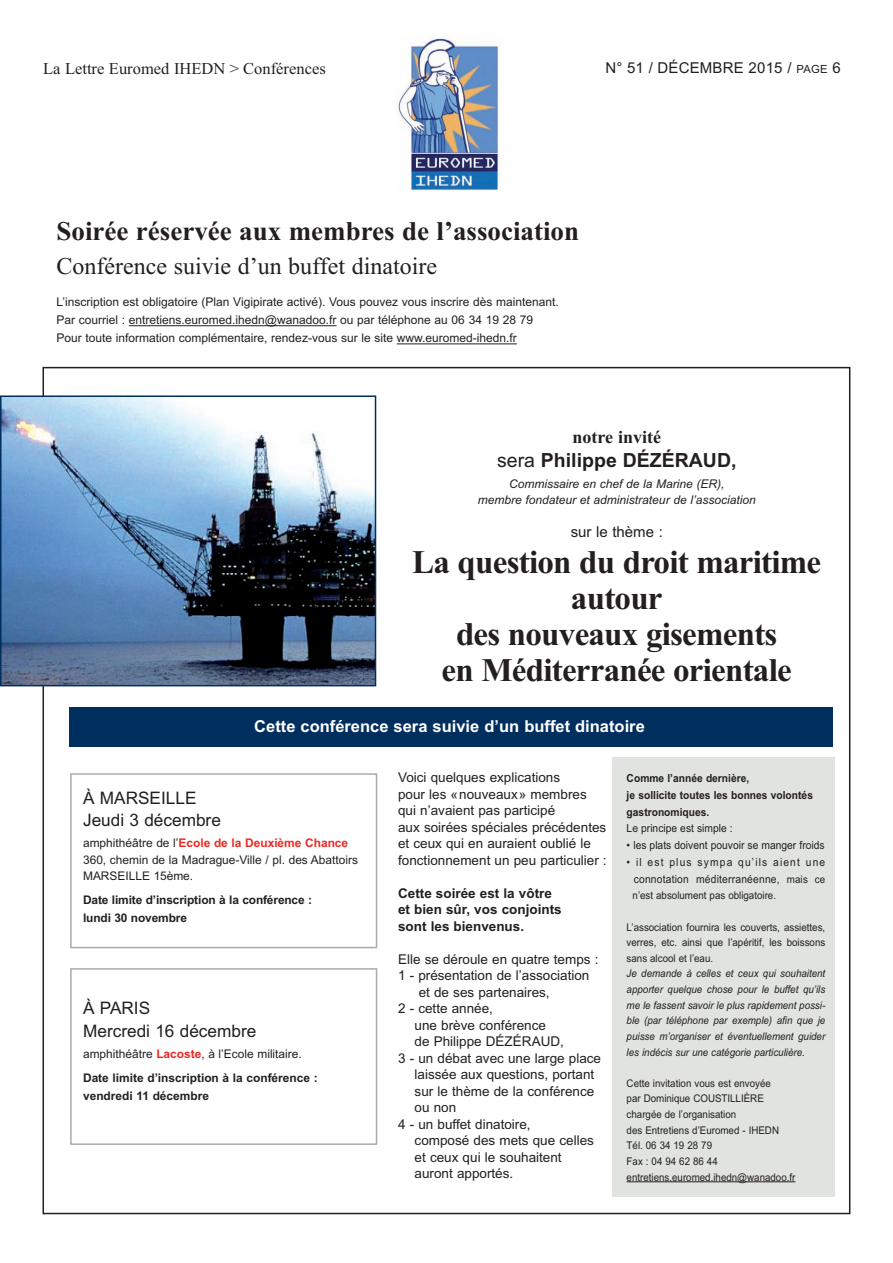
<style>
.page{position:relative;width:893px;height:1263px;background:#fff}
.page>*{position:absolute;margin:0;border:0;box-sizing:border-box;transform-origin:0 0}
.t1{font:700 33px/36px "Times New Roman";letter-spacing:-.025em;color:#231f20;text-align:center}
.t2{font:700 27px "Times New Roman";color:#231f20}
.t3{font:24px "Times New Roman";color:#231f20}
.t4{font:700 19.5px "Arial";color:#231f20}
.t5{font:700 18px "Times New Roman";color:#231f20}
.t6{font:17.25px/22.5px "Arial";color:#231f20}
.t7{font:700 16.5px "Arial";color:#fff}
.t8{font:16.5px "Times New Roman";color:#231f20}
.t9{font:15px "Arial";letter-spacing:.01em;color:#231f20}
.t10{font:13.5px/16.5px "Arial";color:#231f20}
.t11{font:700 13.5px/16.5px "Arial";color:#231f20}
.t12{font:12px/18.1px "Arial";color:#231f20}
.t13{font:italic 12px/16.5px "Arial";color:#231f20;text-align:center}
.t14{font:700 11.85px/24px "Arial";letter-spacing:-.005em;color:#231f20}
.t15{font:11.85px/16.5px "Arial";color:#231f20}
.t16{font:700 11.1px/16.8px "Arial";color:#231f20;scale:.92 1}
.t17{font:11.1px/16.8px "Arial";letter-spacing:.02em;color:#231f20;text-align:right;scale:.92 1}
.t18{font:11.1px "Arial";color:#231f20;scale:.92 1}
.t19{font:10.65px/15.6px "Arial";color:#231f20;text-align:justify;scale:.92 1}
.t20{font:italic 10.65px/15.6px "Arial";color:#231f20;text-align:justify;scale:.92 1}
.s1{font-size:11.25px}
.s2{font-weight:400}
.s3{font-weight:700;color:#ea2924}
.s4{color:#ea2924}
.s5{font-size:10.65px}
</style>
<div class="page">
<img style="left:398px;top:36px;width:103px;height:154px">
<hr style="left:129px;top:325px;width:208px;height:1px;background:#231f20">
<hr style="left:397px;top:343px;width:120px;height:1px;background:#231f20">
<div style="left:70px;top:773px;width:307px;height:175px;border:2px solid #a6aea4"></div>
<div style="left:70px;top:968px;width:307px;height:177px;border:2px solid #a6aea4"></div>
<img style="left:3px;top:398px;width:370px;height:285px">
<div style="left:0;top:395px;width:376px;height:291px;border:2px solid #002e5e"></div>
<div style="left:612px;top:757px;width:222px;height:439px;background:#e0e3df"></div>
<hr style="left:627px;top:1181px;width:168px;height:1px;background:#231f20">
<div style="left:70px;top:707px;width:763px;height:40px;background:#002e5e"></div>
<p class="t8" style="left:43px;top:58px;width:284px">La Lettre Euromed IHEDN &gt; Conférences</p>
<p class="t9" style="left:606px;top:59px;width:237px">N° 51 / DÉCEMBRE 2015 / <span class="s1">PAGE</span> 6</p>
<h2 class="t2" style="left:57px;top:215px;width:524px">Soirée réservée aux membres de l’association</h2>
<h3 class="t3" style="left:57px;top:252px;width:382px">Conférence suivie d’un buffet dinatoire</h3>
<p class="t12" style="left:57px;top:293px;width:504px">L’inscription est obligatoire (Plan Vigipirate activé). Vous pouvez vous inscrire dès maintenant.<br>Par courriel : entretiens.euromed.ihedn@wanadoo.fr ou par téléphone au 06 34 19 28 79<br>Pour toute information complémentaire, rendez-vous sur le site www.euromed-ihedn.fr</p>
<h3 class="t5" style="left:572px;top:426px;width:90px">notre invité</h3>
<h3 class="t4" style="left:497px;top:448px;width:241px"><span class="s2">sera</span> philippe dÉzÉRAud,</h3>
<p class="t13" style="left:478px;top:475px;width:279px">Commissaire en chef de la Marine (ER),<br>membre fondateur et administrateur de l’association</p>
<p class="t9" style="left:571px;top:523px;width:94px">sur le thème :</p>
<h1 class="t1" style="left:412px;top:544px;width:410px">La question du droit maritime autour<br>des nouveaux gisements<br>en Méditerranée orientale</h1>
<p class="t7" style="left:254px;top:716px;width:392px">Cette conférence sera suivie d’un buffet dinatoire</p>
<p class="t6" style="left:83px;top:786px;width:139px">à MARSEILLE<br>Jeudi 3 décembre</p>
<p class="t15" style="left:83px;top:835px;width:276px">amphithéâtre de l’<span class="s3">Ecole de la Deuxième Chance<br></span>360, chemin de la Madrague-Ville / pl. des Abattoirs<br>MARSEILLE 15ème.</p>
<p class="t14" style="left:83px;top:891px;width:231px;line-height:18px">date limite d’inscription à la conférence : lundi 30 novembre</p>
<p class="t6" style="left:83px;top:997px;width:175px">à PARIS<br>Mercredi 16 décembre</p>
<p class="t14" style="left:83px;top:1042px;width:236px"><span class="s2">amphithéâtre</span> <span class="s4">Lacoste</span><span class="s2">, à l’Ecole militaire. </span>date limite d’inscription à la conférence :</p>
<p class="t14" style="left:83px;top:1084px;width:127px">vendredi 11 décembre</p>
<p class="t10" style="left:398px;top:769px;width:210px">Voici quelques explications<br>pour les «nouveaux» membres qui n’avaient pas participé<br>aux soirées spéciales précédentes et ceux qui en auraient oublié le fonctionnement un peu particulier :</p>
<p class="t11" style="left:398px;top:885px;width:165px">Cette soirée est la vôtre et bien sûr, vos conjoints sont les bienvenus.</p>
<p class="t10" style="left:398px;top:951px;width:202px">Elle se déroule en quatre temps :</p>
<p class="t10" style="left:398px;top:967px;width:193px">1 - présentation de l’association</p>
<p class="t10" style="left:419px;top:984px;width:132px">et de ses partenaires,</p>
<p class="t10" style="left:398px;top:1000px;width:96px">2 - cette année,</p>
<p class="t10" style="left:415px;top:1017px;width:133px">une brève conférence</p>
<p class="t10" style="left:415px;top:1033px;width:151px">de Philippe DÉzÉRAUD,</p>
<p class="t10" style="left:398px;top:1050px;width:205px">3 - un débat avec une large place</p>
<p class="t10" style="left:415px;top:1066px;width:181px">laissée aux questions, portant</p>
<p class="t10" style="left:415px;top:1083px;width:181px">sur le thème de la conférence</p>
<p class="t10" style="left:415px;top:1099px;width:43px">ou non</p>
<p class="t10" style="left:398px;top:1116px;width:134px">4 - un buffet dinatoire,</p>
<p class="t10" style="left:415px;top:1132px;width:181px">composé des mets que celles</p>
<p class="t10" style="left:415px;top:1149px;width:149px">et ceux qui le souhaitent</p>
<p class="t10" style="left:415px;top:1165px;width:100px">auront apportés.</p>
<p class="t16" style="left:627px;top:770px;width:204px">Comme l’année dernière,<br>je sollicite toutes les bonnes volontés gastronomiques.</p>
<p class="t18" style="left:627px;top:822px;width:117px">Le principe est simple :</p>
<p class="t18" style="left:627px;top:839px;width:217px">• les plats doivent pouvoir se manger froids</p>
<p class="t17" style="left:627px;top:853px;width:217px">• il est plus sympa qu’ils aient une connotation méditerranéenne, <span class="s5">mais ce</span></p>
<p class="t19" style="left:633px;top:888px;width:157px">n’est absolument pas obligatoire.</p>
<p class="t19" style="left:627px;top:919px;width:217px">L’association fournira les couverts, assiettes, verres, etc. ainsi que l’apéritif, les boissons sans alcool et l’eau.</p>
<p class="t20" style="left:627px;top:966px;width:217px">Je demande à celles et ceux qui souhaitent apporter quelque chose pour le buffet qu’ils me le fassent savoir le plus rapidement possi&shy;ble (par téléphone par exemple) afin que je puisse m’organiser et éventuellement guider les indécis sur une catégorie particulière.</p>
<p class="t19" style="left:627px;top:1075px;width:185px;text-align:left">Cette invitation vous est envoyée<br>par Dominique COUSTILLIèRE chargée de l’organisation<br>des Entretiens d’Euromed - IHEDN<br>Tél. 06 34 19 28 79<br>Fax : 04 94 62 86 44 entretiens.euromed.ihedn@wanadoo.fr</p>
</div>
